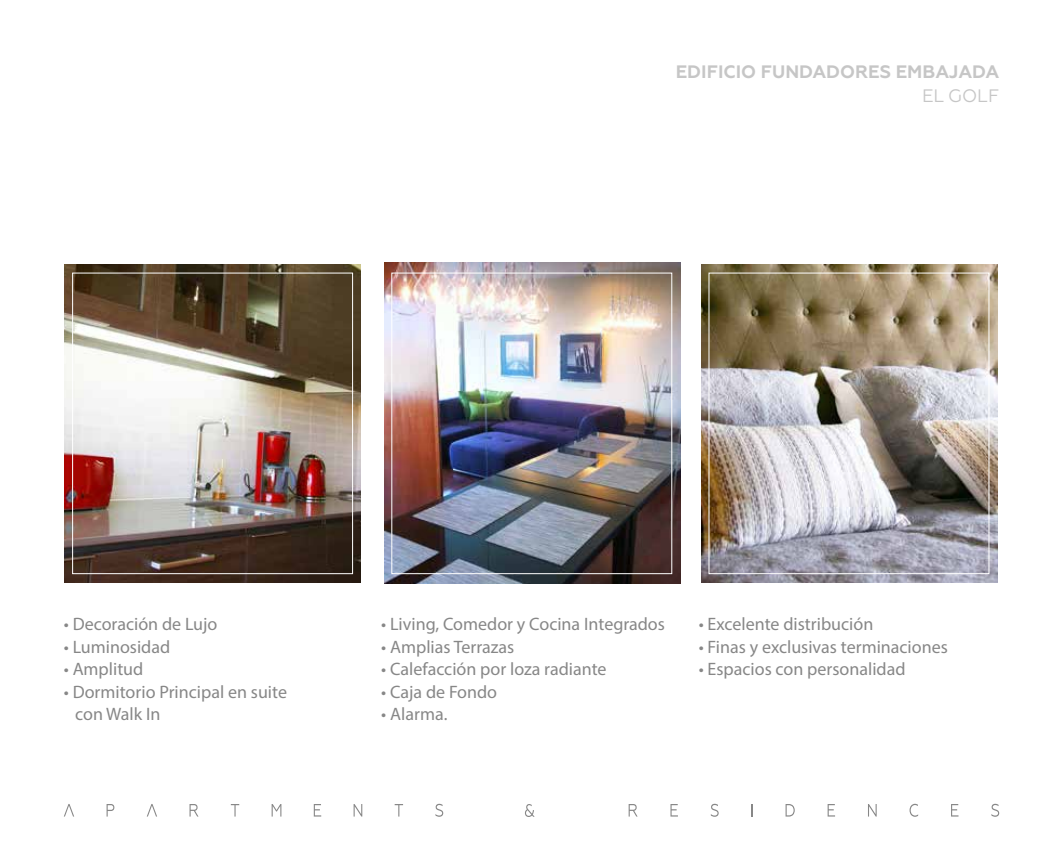
<style>
.page{position:relative;width:1063px;height:851px;background:#fff}
.page>*{position:absolute;margin:0;border:0;box-sizing:border-box;transform-origin:0 0}
.t1{font:18px/22.5px "Myriad Pro";color:#878787}
.t2{font:700 18px "Geometria";color:#c6c6c6}
.t3{font:18px "Geometria";color:#c6c6c6}
</style>
<div class="page">
<img style="left:65px;top:265px;width:296px;height:317px">
<img style="left:702px;top:265px;width:295px;height:317px">
<img style="left:384px;top:263px;width:297px;height:320px">
<svg style="left:525px;top:804px;width:9px;height:12px"></svg>
<svg style="left:107px;top:804px;width:7px;height:12px"></svg>
<svg style="left:190px;top:804px;width:8px;height:12px"></svg>
<svg style="left:231px;top:804px;width:8px;height:12px"></svg>
<svg style="left:272px;top:804px;width:9px;height:12px"></svg>
<svg style="left:314px;top:804px;width:7px;height:12px"></svg>
<svg style="left:354px;top:804px;width:8px;height:12px"></svg>
<svg style="left:395px;top:804px;width:8px;height:12px"></svg>
<svg style="left:435px;top:803px;width:8px;height:13px"></svg>
<svg style="left:629px;top:804px;width:8px;height:12px"></svg>
<svg style="left:670px;top:804px;width:8px;height:12px"></svg>
<svg style="left:711px;top:803px;width:8px;height:13px"></svg>
<svg style="left:752px;top:804px;width:1px;height:12px"></svg>
<svg style="left:786px;top:804px;width:9px;height:12px"></svg>
<svg style="left:828px;top:804px;width:7px;height:12px"></svg>
<svg style="left:868px;top:804px;width:9px;height:12px"></svg>
<svg style="left:910px;top:803px;width:8px;height:13px"></svg>
<svg style="left:951px;top:804px;width:8px;height:12px"></svg>
<svg style="left:991px;top:803px;width:8px;height:13px"></svg>
<svg style="left:147px;top:804px;width:10px;height:12px"></svg>
<svg style="left:64px;top:804px;width:10px;height:12px"></svg>
<div style="left:709px;top:273px;width:280px;height:301px;border:1px solid #fff"></div>
<div style="left:391px;top:273px;width:281px;height:301px;border:1px solid #fff"></div>
<div style="left:72px;top:273px;width:281px;height:301px;border:1px solid #fff"></div>
<p class="t2" style="left:676px;top:61px;width:325px">EDIFICIO FUNDADORES EMBAJADA</p>
<p class="t3" style="left:922px;top:85px;width:79px">EL GOLF</p>
<p class="t1" style="left:64px;top:612px;width:155px">• Decoración de Lujo</p>
<p class="t1" style="left:64px;top:635px;width:108px">• Luminosidad</p>
<p class="t1" style="left:64px;top:657px;width:81px">• Amplitud</p>
<p class="t1" style="left:75px;top:680px;width:213px;text-indent:-11px">• Dormitorio Principal en suite con Walk In</p>
<p class="t1" style="left:381px;top:612px;width:285px">• Living, Comedor y Cocina Integrados</p>
<p class="t1" style="left:381px;top:635px;width:135px">• Amplias Terrazas</p>
<p class="t1" style="left:381px;top:657px;width:227px">• Calefacción por loza radiante</p>
<p class="t1" style="left:381px;top:680px;width:117px">• Caja de Fondo</p>
<p class="t1" style="left:381px;top:702px;width:68px">• Alarma.</p>
<p class="t1" style="left:699px;top:612px;width:176px">• Excelente distribución</p>
<p class="t1" style="left:699px;top:635px;width:251px">• Finas y exclusivas terminaciones</p>
<p class="t1" style="left:699px;top:657px;width:208px">• Espacios con personalidad</p>
</div>
